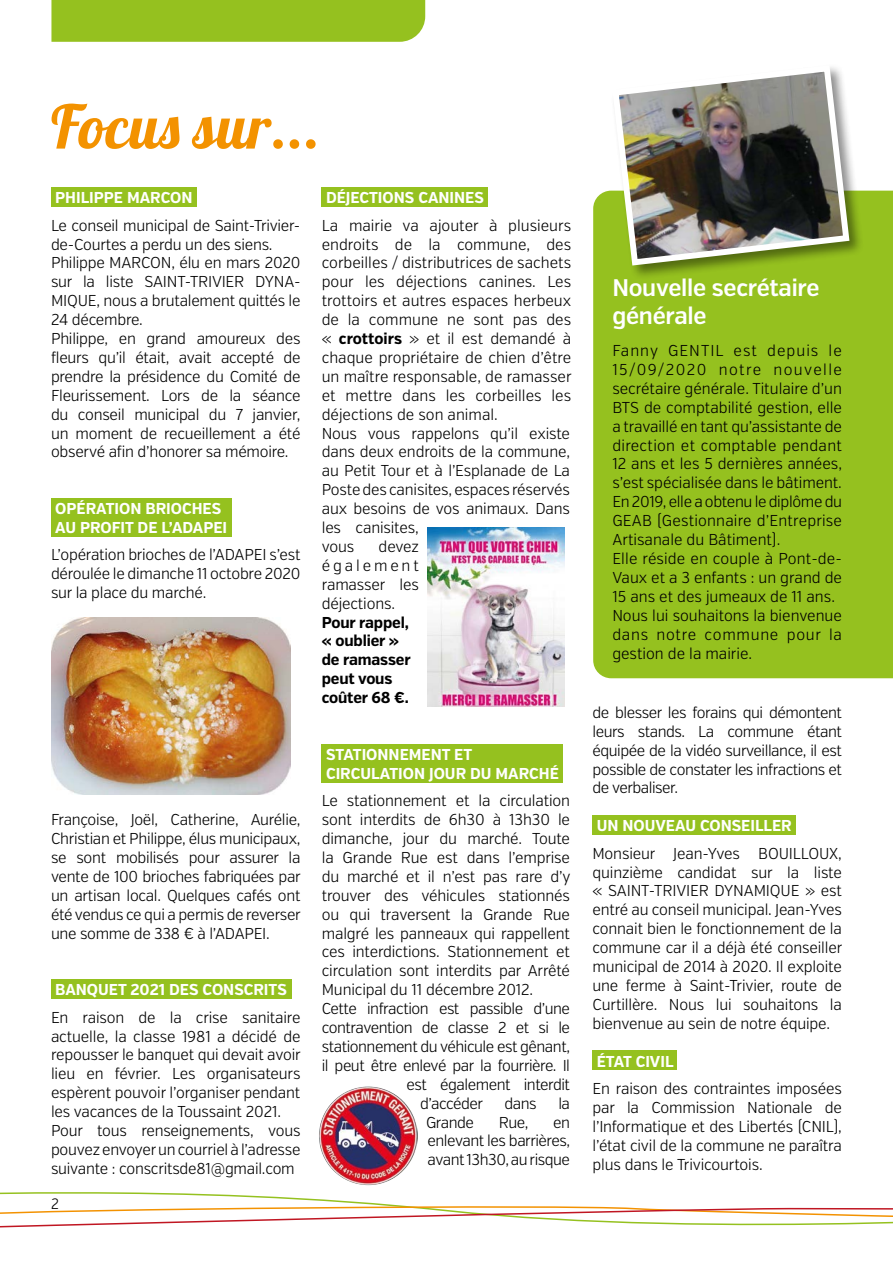
<style>
.page{position:relative;width:893px;height:1263px;background:#fff}
.page>*{position:absolute;margin:0;border:0;box-sizing:border-box;transform-origin:0 0}
.t1{font:60px "Lobster";letter-spacing:.01em;color:#f39200}
.t2{font:600 24px/28.8px "Verb Cond";letter-spacing:-.01em;color:#fff}
.t3{font:300 15.75px/18.9px "Verb Cond";letter-spacing:-.01em;color:#000;text-align:justify}
.t4{font:700 15.75px/18.9px "Verb Cond";color:#fff}
.t5{font:300 15.75px "Verb Cond";letter-spacing:-.03em;color:#000}
.t6{font:700 15.75px/18.9px "Verb Cond";letter-spacing:-.01em;color:#000}
.t7{font:300 15px "Verb Cond";color:#000}
.s1{font-weight:700}
</style>
<div class="page">
<div style="left:51px;top:187px;width:146px;height:20px;background:#95c11f"></div>
<div style="left:51px;top:498px;width:180px;height:39px;background:#95c11f"></div>
<div style="left:51px;top:979px;width:240px;height:20px;background:#95c11f"></div>
<div style="left:322px;top:187px;width:166px;height:20px;background:#95c11f"></div>
<div style="left:322px;top:744px;width:241px;height:38px;background:#95c11f"></div>
<div style="left:592px;top:815px;width:204px;height:20px;background:#95c11f"></div>
<div style="left:592px;top:1050px;width:85px;height:20px;background:#95c11f"></div>
<div style="left:51px;top:0;width:374px;height:42px;background:#95c11f"></div>
<div style="left:593px;top:191px;width:300px;height:487px;background:#95c11f"></div>
<div style="left:610px;top:63px;width:254px;height:217px;background:#000;opacity:.45"></div>
<img style="left:609px;top:63px;width:244px;height:206px">
<img style="left:51px;top:618px;width:240px;height:177px">
<svg style="left:0;top:1182px;width:386px;height:13px"></svg>
<svg style="left:0;top:1195px;width:893px;height:33px"></svg>
<img style="left:319px;top:1086px;width:99px;height:99px;border-radius:49px">
<img style="left:427px;top:527px;width:137px;height:179px">
<h1 class="t1" style="left:51px;top:89px;width:270px">Focus sur...</h1>
<p class="t4" style="left:55px;top:189px;width:139px">PHILIPPE MARCON</p>
<p class="t3" style="left:51px;top:216px;width:251px;text-align:left">Le conseil municipal de Saint-Trivier&shy;de-Courtes a perdu un des siens.<br>Philippe MARCON, élu en mars 2020 sur la liste SAINT-TRIVIER DYNA-<br>MIQUE, nous a brutalement quittés le<br>24 décembre.<br>Philippe, en grand amoureux des fleurs qu’il était, avait accepté de prendre la présidence du Comité de<br>Fleurissement. Lors de la séance du conseil municipal du 7 janvier, un moment de recueillement a été observé afin d’honorer sa mémoire.</p>
<p class="t4" style="left:55px;top:499px;width:173px">OPÉRATION BRIOCHES<br>AU PROFIT DE L’ADAPEI</p>
<p class="t3" style="left:51px;top:546px;width:251px">L’opération brioches de l’ADAPEI s’est déroulée le dimanche 11 octobre 2020 sur la place du marché.</p>
<p class="t3" style="left:51px;top:810px;width:251px">Françoise, Joël, Catherine, Aurélie, Christian et Philippe, élus municipaux, se sont mobilisés pour assurer la vente de 100 brioches fabriquées par un artisan local. Quelques cafés ont été vendus ce qui a permis de reverser une somme de 338 € à l’ADAPEI.</p>
<p class="t4" style="left:55px;top:981px;width:233px">BANQUET 2021 DES CONSCRITS</p>
<p class="t3" style="left:51px;top:1008px;width:251px;text-align:left">En raison de la crise sanitaire actuelle, la classe 1981 a décidé de repousser le banquet qui devait avoir lieu en février. Les organisateurs espèrent pouvoir l’organiser pendant les vacances de la Toussaint 2021.<br>Pour tous renseignements, vous pouvez envoyer un courriel à l’adresse suivante : conscritsde81@gmail.com</p>
<p class="t7" style="left:51px;top:1195px;width:9px">2</p>
<p class="t4" style="left:326px;top:189px;width:159px">DÉJECTIONS CANINES</p>
<p class="t3" style="left:322px;top:216px;width:251px;text-align:left">La mairie va ajouter à plusieurs endroits de la commune, des corbeilles / distributrices de sachets pour les déjections canines. Les trottoirs et autres espaces herbeux de la commune ne sont pas des « <span class="s1">crottoirs</span> » et il est demandé à chaque propriétaire de chien d’être un maître responsable, de ramasser et mettre dans les corbeilles les déjections de son animal.<br>Nous vous rappelons qu’il existe dans deux endroits de la commune, au Petit Tour et à l’Esplanade de La<br>Poste des canisites, espaces réservés aux besoins de vos animaux. Dans les canisites,<br>vous</p>
<p class="t3" style="left:322px;top:537px;width:99px;text-indent:57px">devez également ramasser les déjections.</p>
<p class="t6" style="left:322px;top:613px;width:90px">Pour rappel, « oublier » de ramasser peut vous coûter 68 €.</p>
<p class="t4" style="left:326px;top:745px;width:234px">STATIONNEMENT ET<br>CIRCULATION JOUR DU MARCHÉ</p>
<p class="t3" style="left:322px;top:791px;width:250px">Le stationnement et la circulation</p>
<p class="t3" style="left:322px;top:810px;width:250px">sont interdits de 6h30 à 13h30 le</p>
<p class="t3" style="left:322px;top:829px;width:250px">dimanche, jour du marché. Toute</p>
<p class="t3" style="left:322px;top:848px;width:250px">la Grande Rue est dans l’emprise</p>
<p class="t3" style="left:322px;top:867px;width:250px">du marché et il n’est pas rare d’y</p>
<p class="t3" style="left:322px;top:886px;width:250px">trouver des véhicules stationnés</p>
<p class="t3" style="left:322px;top:905px;width:250px">ou qui traversent la Grande Rue</p>
<p class="t3" style="left:322px;top:924px;width:250px">malgré les panneaux qui rappellent</p>
<p class="t3" style="left:322px;top:943px;width:250px">ces interdictions. Stationnement et</p>
<p class="t3" style="left:322px;top:962px;width:250px">circulation sont interdits par Arrêté</p>
<p class="t3" style="left:322px;top:980px;width:213px">Municipal du 11 décembre 2012.</p>
<p class="t5" style="left:322px;top:999px;width:250px">Cette infraction est passible d’une</p>
<p class="t5" style="left:322px;top:1018px;width:250px">contravention de classe 2 et si le</p>
<p class="t5" style="left:322px;top:1037px;width:250px">stationnement du véhicule est gênant,</p>
<p class="t5" style="left:322px;top:1056px;width:250px">il peut être enlevé par la fourrière. Il</p>
<p class="t5" style="left:407px;top:1075px;width:165px">est également interdit</p>
<p class="t5" style="left:420px;top:1094px;width:65px">d’accéder</p>
<p class="t3" style="left:504px;top:1094px;width:34px">dans</p>
<p class="t3" style="left:558px;top:1094px;width:13px">la</p>
<p class="t3" style="left:426px;top:1113px;width:50px">Grande</p>
<p class="t3" style="left:499px;top:1113px;width:31px">Rue,</p>
<p class="t3" style="left:428px;top:1113px;width:144px;text-indent:126px">en enlevant les barrières, avant 13h30, au risque</p>
<h2 class="t2" style="left:612px;top:273px;width:209px">Nouvelle secrétaire générale</h2>
<p class="t3" style="left:612px;top:341px;width:231px;text-align:left">Fanny GENTIL est depuis le<br>15/09/2020 notre nouvelle secrétaire générale. Titulaire d’un<br>BTS de comptabilité gestion, elle a travaillé en tant qu’assistante de direction et comptable pendant<br>12 ans et les 5 dernières années, s’est spécialisée dans le bâtiment.<br>En 2019, elle a obtenu le diplôme du<br>GEAB (Gestionnaire d’Entreprise<br>Artisanale du Bâtiment).<br>Elle réside en couple à Pont-de-<br>Vaux et a 3 enfants : un grand de<br>15 ans et des jumeaux de 11 ans.<br>Nous lui souhaitons la bienvenue dans notre commune pour la gestion de la mairie.</p>
<p class="t3" style="left:592px;top:703px;width:251px">de blesser les forains qui démontent leurs stands. La commune étant équipée de la vidéo surveillance, il est possible de constater les infractions et de verbaliser.</p>
<p class="t4" style="left:597px;top:816px;width:196px">UN NOUVEAU CONSEILLER</p>
<p class="t3" style="left:592px;top:844px;width:251px">Monsieur Jean-Yves BOUILLOUX, quinzième candidat sur la liste « SAINT-TRIVIER DYNAMIQUE » est entré au conseil municipal. Jean-Yves connait bien le fonctionnement de la commune car il a déjà été conseiller municipal de 2014 à 2020. Il exploite une ferme à Saint-Trivier, route de Curtillère. Nous lui souhaitons la bienvenue au sein de notre équipe.</p>
<p class="t4" style="left:597px;top:1052px;width:78px">ÉTAT CIVIL</p>
<p class="t3" style="left:592px;top:1079px;width:251px">En raison des contraintes imposées par la Commission Nationale de l’Informatique et des Libertés (CNIL), l’état civil de la commune ne paraîtra plus dans le Trivicourtois.</p>
</div>
